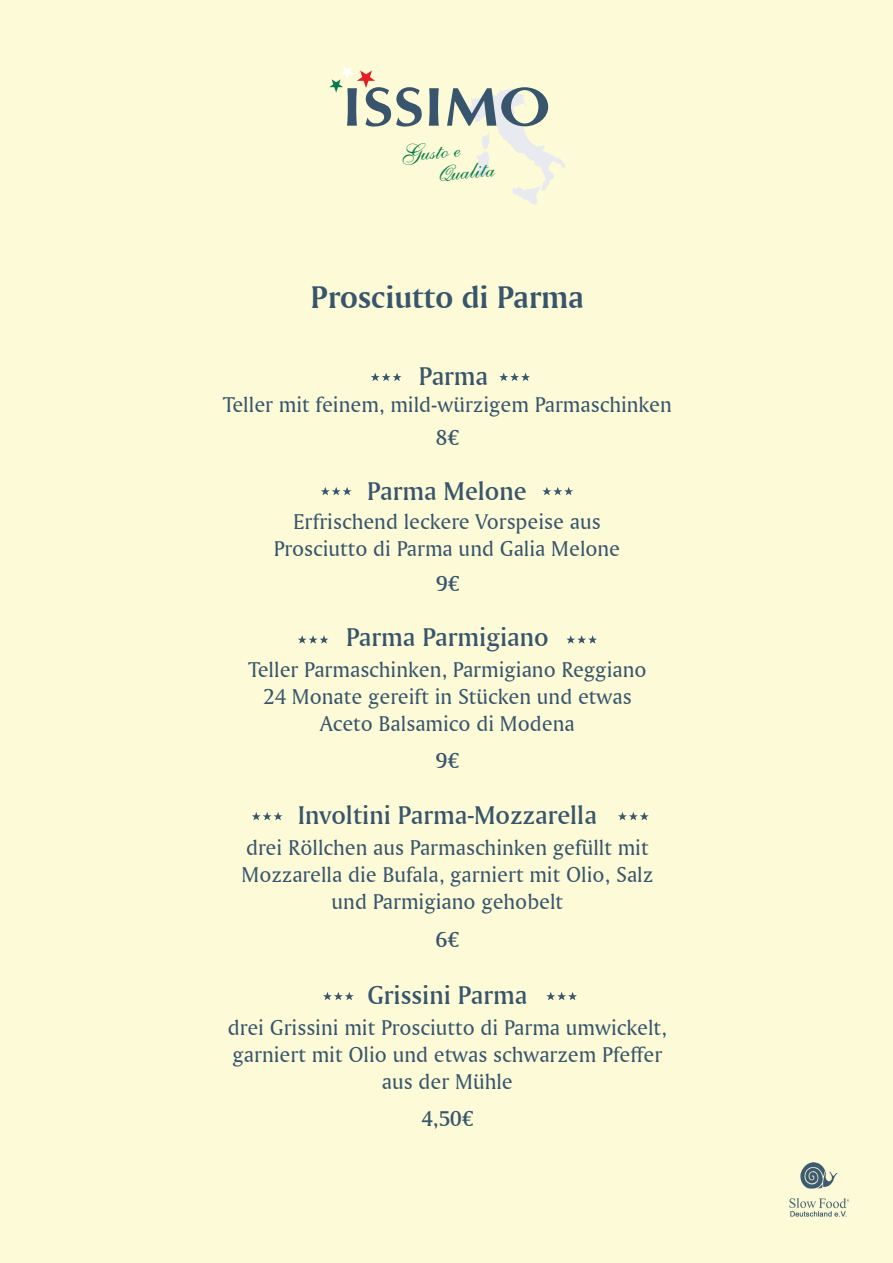
<style>
.page{position:relative;width:893px;height:1263px;background:#fdfbd7}
.page>*{position:absolute;margin:0;border:0;box-sizing:border-box;transform-origin:0 0}
.t1{font:33px "Amerigo BT Bold A";color:#38556d}
.t2{font:27px "Amerigo BT Medium A";color:#38556d}
.t3{font:24px/22.5px "English 111 Vivace BT";color:#087b49}
.t4{font:22.5px/27px "Amerigo BT Roman A";color:#39566e;text-align:center}
.t5{font:22.5px "Amerigo BT Medium A";color:#38556d}
.s1{font-family:"English 157 BT"}
</style>
<div class="page">
<img style="left:789px;top:1162px;width:60px;height:55px">
<svg style="left:499px;top:373px;width:31px;height:8px"></svg>
<svg style="left:371px;top:373px;width:30px;height:8px"></svg>
<svg style="left:566px;top:635px;width:31px;height:9px"></svg>
<svg style="left:298px;top:635px;width:30px;height:9px"></svg>
<svg style="left:546px;top:992px;width:31px;height:8px"></svg>
<svg style="left:323px;top:992px;width:31px;height:8px"></svg>
<svg style="left:618px;top:812px;width:31px;height:8px"></svg>
<svg style="left:252px;top:812px;width:31px;height:8px"></svg>
<svg style="left:542px;top:487px;width:31px;height:8px"></svg>
<svg style="left:321px;top:487px;width:31px;height:8px"></svg>
<svg style="left:447px;top:87px;width:118px;height:117px"></svg>
<svg style="left:329px;top:67px;width:110px;height:60px"></svg>
<p class="t3" style="left:437px;top:140px;width:56px;text-indent:-39px;rotate:-5deg">Gusto e<br><span class="s1">Q</span>ualita</p>
<h1 class="t1" style="left:311px;top:276px;width:275px">Prosciutto di Parma</h1>
<p class="t2" style="left:419px;top:360px;width:71px">Parma</p>
<p class="t4" style="left:223px;top:390px;width:450px">Teller mit feinem, mild-würzigem Parmaschinken</p>
<p class="t5" style="left:436px;top:423px;width:25px">8€</p>
<p class="t2" style="left:367px;top:474px;width:161px">Parma Melone</p>
<p class="t4" style="left:274px;top:507px;width:348px">Erfrischend leckere Vorspeise aus<br>Prosciutto di Parma und Galia Melone</p>
<p class="t5" style="left:436px;top:570px;width:25px">9€</p>
<p class="t2" style="left:346px;top:621px;width:204px">Parma Parmigiano</p>
<p class="t4" style="left:248px;top:656px;width:400px">Teller Parmaschinken, Parmigiano Reggiano<br>24 Monate gereift in Stücken und etwas<br>Aceto Balsamico di Modena</p>
<p class="t5" style="left:436px;top:747px;width:25px">9€</p>
<p class="t2" style="left:298px;top:799px;width:301px">Involtini Parma-Mozzarella</p>
<p class="t4" style="left:242px;top:834px;width:413px">drei Röllchen aus Parmaschinken gefüllt mit<br>Mozzarella die Bufala, garniert mit Olio, Salz und Parmigiano gehobelt</p>
<p class="t5" style="left:436px;top:925px;width:25px">6€</p>
<p class="t2" style="left:367px;top:979px;width:161px">Grissini Parma</p>
<p class="t4" style="left:228px;top:1014px;width:440px">drei Grissini mit Prosciutto di Parma umwickelt, garniert mit Olio und etwas schwarzem Pfeffer aus der Mühle</p>
<p class="t5" style="left:421px;top:1105px;width:53px">4,50€</p>
</div>
